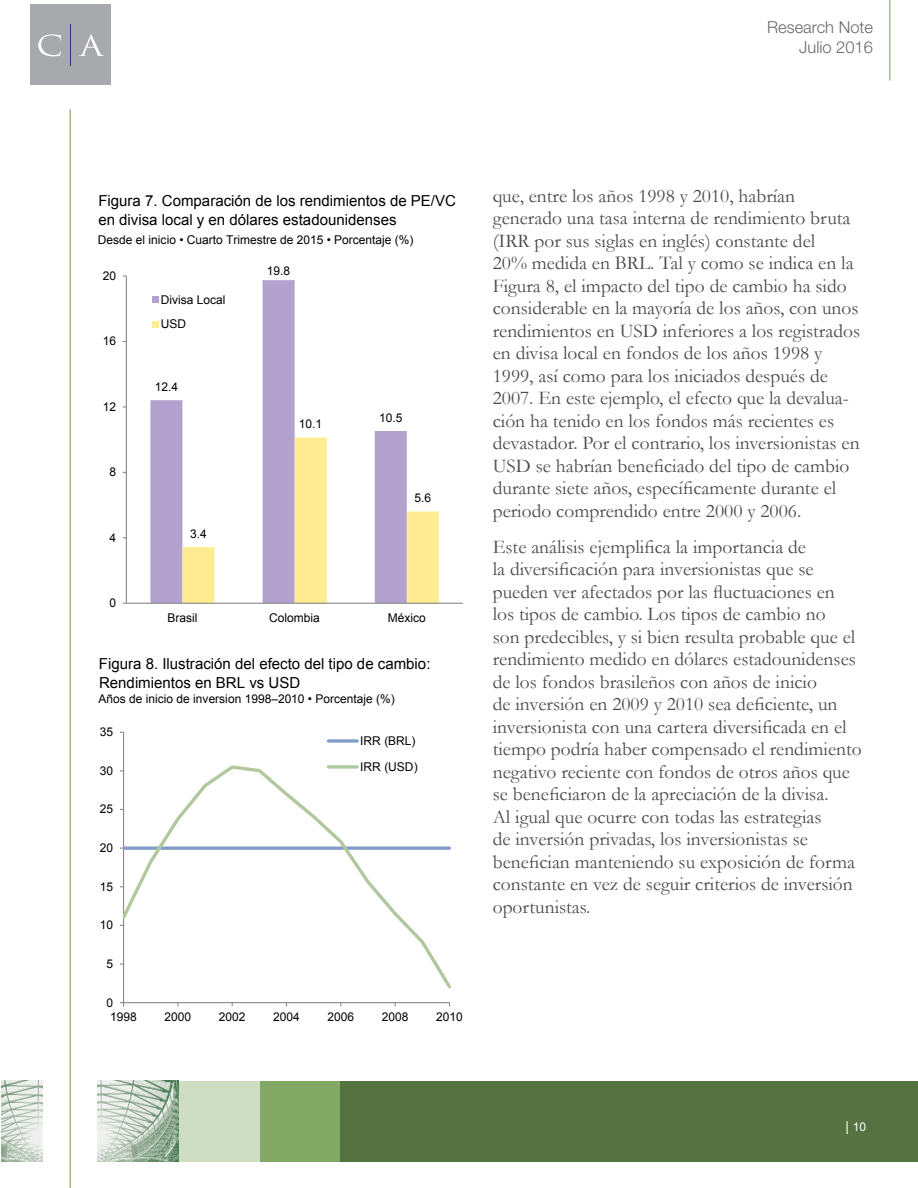
<style>
.page{position:relative;width:918px;height:1188px;background:#fff}
.page>*{position:absolute;margin:0;border:0;box-sizing:border-box;transform-origin:0 0}
.t1{font:19.5px/22.5px "Garamond";color:#4a4b4c}
.t2{font:300 16.5px/19.5px "Helvetica Neue LT Std";color:#67686b;text-align:right}
.t3{font:15.15px/18.9px "Arial";color:#000}
.t4{font:12px/24.3px "Arial";color:#000}
.t5{font:12px "Arial";color:#fff}
.s1{font-size:13.5px}
</style>
<div class="page">
<img style="left:1px;top:1081px;width:42px;height:81px">
<img style="left:98px;top:1081px;width:81px;height:81px">
<hr style="left:889px;top:0;width:1px;height:81px;background:#83a765">
<div style="left:179px;top:1081px;width:81px;height:81px;background:#cfddc4"></div>
<hr style="left:70px;top:109px;width:1px;height:1079px;background:#83a765">
<div style="left:30px;top:4px;width:81px;height:81px;background:#a8a9ac"></div>
<hr style="left:70px;top:24px;width:1px;height:42px;background:#233b76">
<svg style="left:38px;top:34px;width:66px;height:22px"></svg>
<div style="left:260px;top:1081px;width:81px;height:81px;background:#83a765"></div>
<div style="left:341px;top:1081px;width:577px;height:81px;background:#577241"></div>
<svg style="left:150px;top:280px;width:257px;height:323px"></svg>
<svg style="left:182px;top:438px;width:257px;height:165px"></svg>
<hr style="left:126px;top:276px;width:1px;height:327px;background:#868686">
<hr style="left:126px;top:603px;width:337px;height:1px;background:#868686">
<svg style="left:152px;top:297px;width:6px;height:6px"></svg>
<svg style="left:152px;top:321px;width:6px;height:6px"></svg>
<hr style="left:123px;top:732px;width:1px;height:271px;background:#868686">
<hr style="left:124px;top:1002px;width:326px;height:1px;background:#868686">
<svg style="left:124px;top:764px;width:327px;height:227px"></svg>
<svg style="left:328px;top:739px;width:29px;height:4px"></svg>
<svg style="left:328px;top:765px;width:29px;height:4px"></svg>
<p class="t2" style="left:767px;top:17px;width:107px">Research Note<br>Julio 2016</p>
<p class="t3" style="left:98px;top:191px;width:359px">Figura 7. Comparación de los rendimientos de PE/VC en divisa local y en dólares estadounidenses</p>
<p class="t4" style="left:98px;top:228px;width:317px">Desde el inicio • Cuarto Trimestre de 2015 • Porcentaje (%)</p>
<p class="t4" style="left:103px;top:264px;width:15px">20</p>
<p class="t4" style="left:103px;top:329px;width:15px">16</p>
<p class="t4" style="left:103px;top:395px;width:15px">12</p>
<p class="t4" style="left:109px;top:460px;width:8px">8</p>
<p class="t4" style="left:109px;top:525px;width:8px">4</p>
<p class="t4" style="left:109px;top:591px;width:8px">0</p>
<p class="t4" style="left:161px;top:288px;width:66px">Divisa Local<br>USD</p>
<p class="t4" style="left:155px;top:375px;width:25px">12.4</p>
<p class="t4" style="left:190px;top:522px;width:18px">3.4</p>
<p class="t4" style="left:267px;top:259px;width:25px">19.8</p>
<p class="t4" style="left:299px;top:412px;width:25px">10.1</p>
<p class="t4" style="left:379px;top:405px;width:25px">10.5</p>
<p class="t4" style="left:414px;top:486px;width:18px">5.6</p>
<p class="t4" style="left:167px;top:605px;width:32px">Brasil</p>
<p class="t4" style="left:269px;top:605px;width:52px">Colombia</p>
<p class="t4" style="left:388px;top:605px;width:39px">México</p>
<p class="t3" style="left:99px;top:654px;width:333px">Figura 8. Ilustración del efecto del tipo de cambio:<br>Rendimientos en BRL vs USD</p>
<p class="t4" style="left:99px;top:687px;width:298px">Años de inicio de inversion 1998–2010 • Porcentaje (%)</p>
<p class="t4" style="left:100px;top:720px;width:15px">35</p>
<p class="t4" style="left:100px;top:758px;width:15px">30</p>
<p class="t4" style="left:100px;top:797px;width:15px">25</p>
<p class="t4" style="left:100px;top:836px;width:15px">20</p>
<p class="t4" style="left:100px;top:874px;width:15px">15</p>
<p class="t4" style="left:100px;top:913px;width:15px">10</p>
<p class="t4" style="left:107px;top:952px;width:8px">5</p>
<p class="t4" style="left:107px;top:990px;width:8px">0</p>
<p class="t4" style="left:360px;top:728px;width:59px;line-height:26px">IRR (BRL)<br>IRR (USD)</p>
<p class="t4" style="left:110px;top:1005px;width:28px">1998</p>
<p class="t4" style="left:165px;top:1005px;width:28px">2000</p>
<p class="t4" style="left:219px;top:1005px;width:28px">2002</p>
<p class="t4" style="left:273px;top:1005px;width:28px">2004</p>
<p class="t4" style="left:328px;top:1005px;width:28px">2006</p>
<p class="t4" style="left:382px;top:1005px;width:28px">2008</p>
<p class="t4" style="left:436px;top:1005px;width:28px">2010</p>
<p class="t1" style="left:493px;top:184px;width:369px">que, entre los años 1998 y 2010, habrían generado una tasa interna de rendimiento bruta (IRR por sus siglas en inglés) constante del<br>20% medida en BRL. Tal y como se indica en la Figura 8, el impacto del tipo de cambio ha sido considerable en la mayoría de los años, con unos rendimientos en USD inferiores a los registrados en divisa local en fondos de los años 1998 y 1999, así como para los iniciados después de 2007. En este ejemplo, el efecto que la devalua&shy;ción ha tenido en los fondos más recientes es devastador. Por el contrario, los inversionistas en USD se habrían beneficiado del tipo de cambio durante siete años, específicamente durante el periodo comprendido entre 2000 y 2006.</p>
<p class="t1" style="left:493px;top:535px;width:370px">Este análisis ejemplifica la importancia de<br>la diversificación para inversionistas que se pueden ver afectados por las fluctuaciones en<br>los tipos de cambio. Los tipos de cambio no<br>son predecibles, y si bien resulta probable que el rendimiento medido en dólares estadounidenses de los fondos brasileños con años de inicio<br>de inversión en 2009 y 2010 sea deficiente, un inversionista con una cartera diversificada en el tiempo podría haber compensado el rendimiento negativo reciente con fondos de otros años que se beneficiaron de la apreciación de la divisa.<br>Al igual que ocurre con todas las estrategias<br>de inversión privadas, los inversionistas se benefician manteniendo su exposición de forma constante en vez de seguir criterios de inversión oportunistas.</p>
<p class="t5" style="left:845px;top:1119px;width:22px"><span class="s1">|</span> 10</p>
</div>
